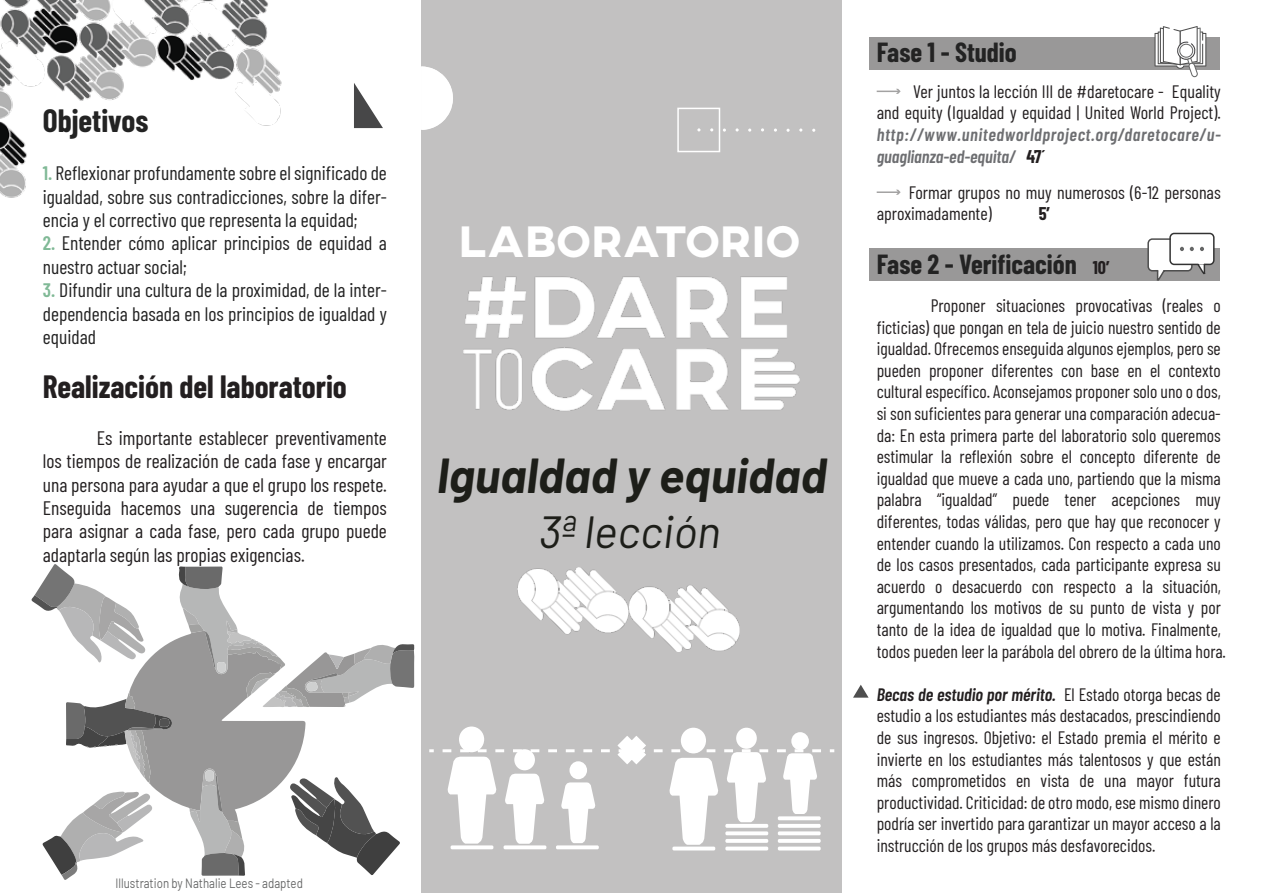
<style>
.page{position:relative;width:1263px;height:893px;background:#fff}
.page>*{position:absolute;margin:0;border:0;box-sizing:border-box;transform-origin:0 0}
.t1{font:italic 700 48px "Barlow";color:#1d1e19}
.t2{font:800 45px "AXIS";color:#fff}
.t3{font:italic 45px "Barlow";color:#1d1e19}
.t4{font:700 31.5px "Barlow Condensed";color:#231f20}
.t5{font:700 31.5px "Barlow Condensed";color:#232323}
.t6{font:700 27px "Barlow Condensed";color:#232323}
.t7{font:19.5px/23.4px "Barlow Condensed";color:#232323;text-align:justify}
.t8{font:19.5px/23.4px "Barlow Condensed";color:#231f20;text-align:justify}
.t9{font:18px/21.6px "Barlow Condensed";color:#231f20}
.t10{font:italic 600 18px/21.6px "Barlow Condensed";letter-spacing:.04em;color:#6d6e71}
.t11{font:700 18px "Barlow Condensed";color:#231f20}
.t12{font:13.5px "Barlow";color:#666767;scale:.85 1}
.s1{font-weight:600;color:#80b996}
.s2{font-weight:700;font-style:normal;color:#231f20}
.s3{font-size:18px;color:#231f20}
.s4{font-weight:600;font-style:italic}
</style>
<div class="page">
<div style="left:421px;top:0;width:421px;height:893px;background:#c2c1c1"></div>
<img style="left:0;top:0;width:282px;height:198px">
<img style="left:463px;top:276px;width:337px;height:135px">
<img style="left:517px;top:567px;width:222px;height:84px">
<svg style="left:354px;top:83px;width:29px;height:45px"></svg>
<div style="left:677px;top:108px;width:43px;height:44px;border:2px solid #fff"></div>
<svg style="left:735px;top:128px;width:4px;height:4px"></svg>
<svg style="left:421px;top:66px;width:32px;height:64px"></svg>
<div style="left:869px;top:248px;width:351px;height:33px;background:#999898"></div>
<div style="left:869px;top:38px;width:351px;height:32px;background:#999898"></div>
<svg style="left:853px;top:685px;width:15px;height:13px"></svg>
<svg style="left:877px;top:89px;width:24px;height:5px"></svg>
<hr style="left:877px;top:191px;width:22px;height:2px;background:#a3a2a2">
<svg style="left:896px;top:190px;width:5px;height:5px"></svg>
<svg style="left:1154px;top:26px;width:52px;height:51px"></svg>
<svg style="left:429px;top:749px;width:5px;height:3px"></svg>
<div style="left:681px;top:728px;width:25px;height:25px;background:#fff;border-radius:50%"></div>
<div style="left:736px;top:728px;width:21px;height:21px;background:#fff;border-radius:50%"></div>
<div style="left:791px;top:732px;width:18px;height:18px;background:#fff;border-radius:50%"></div>
<hr style="left:725px;top:847px;width:43px;height:3px;background:#fff;border-radius:2px">
<hr style="left:672px;top:847px;width:43px;height:3px;background:#fff;border-radius:2px">
<hr style="left:778px;top:847px;width:43px;height:3px;background:#fff;border-radius:2px">
<div style="left:459px;top:726px;width:25px;height:26px;background:#fff;border-radius:50%"></div>
<svg style="left:503px;top:845px;width:43px;height:4px"></svg>
<svg style="left:451px;top:845px;width:42px;height:4px"></svg>
<svg style="left:556px;top:845px;width:43px;height:4px"></svg>
<svg style="left:1147px;top:232px;width:68px;height:49px"></svg>
<svg style="left:31px;top:564px;width:383px;height:316px"></svg>
<svg style="left:443px;top:736px;width:391px;height:109px"></svg>
<h3 class="t5" style="left:43px;top:98px;width:107px">Objetivos</h3>
<p class="t7" style="left:43px;top:160px;width:346px"><span class="s1">1.</span> Reflexionar profundamente sobre el significado de igualdad, sobre sus contradicciones, sobre la difer&shy;encia y el correctivo que representa la equidad;</p>
<p class="t7" style="left:43px;top:230px;width:346px"><span class="s1">2.</span> Entender cómo aplicar principios de equidad a nuestro actuar social;</p>
<p class="t7" style="left:43px;top:277px;width:346px"><span class="s1">3.</span> Difundir una cultura de la proximidad, de la inter&shy;dependencia basada en los principios de igualdad y equidad</p>
<h3 class="t4" style="left:43px;top:364px;width:306px">Realización del laboratorio</h3>
<p class="t8" style="left:43px;top:425px;width:346px;text-indent:54px">Es importante establecer preventivamente los tiempos de realización de cada fase y encargar una persona para ayudar a que el grupo los respete.<br>Enseguida hacemos una sugerencia de tiempos para asignar a cada fase, pero cada grupo puede adaptarla según las propias exigencias.</p>
<p class="t12" style="left:116px;top:874px;width:222px">Illustration by Nathalie Lees - adapted</p>
<h2 class="t2" style="left:458px;top:212px;width:343px">LABORATORIO</h2>
<h1 class="t1" style="left:437px;top:440px;width:392px">Igualdad y equidad</h1>
<h2 class="t3" style="left:539px;top:500px;width:183px">3ª lección</h2>
<h3 class="t6" style="left:877px;top:33px;width:142px">Fase 1 - Studio</h3>
<p class="t9" style="left:877px;top:79px;width:346px;text-align:right">Ver juntos la lección III de #daretocare - Equality<br>and equity (Igualdad y equidad | United World Project).</p>
<p class="t10" style="left:877px;top:123px;width:345px">http://www.unitedworldproject.org/daretocare/u&shy;guaglianza-ed-equita/ <span class="s2">47´</span></p>
<p class="t9" style="left:877px;top:180px;width:346px;text-indent:32px">Formar grupos no muy numerosos (6-12 personas aproximadamente)</p>
<p class="t11" style="left:1039px;top:201px;width:13px">5’</p>
<h3 class="t6" style="left:877px;top:245px;width:234px">Fase 2 - Verificación <span class="s3">10’</span></h3>
<p class="t9" style="left:877px;top:293px;width:351px;text-indent:54px">Proponer situaciones provocativas (reales o ficticias) que pongan en tela de juicio nuestro sentido de igualdad. Ofrecemos enseguida algunos ejemplos, pero se pueden proponer diferentes con base en el contexto cultural específico. Aconsejamos proponer solo uno o dos, si son suficientes para generar una comparación adecua&shy;da: En esta primera parte del laboratorio solo queremos estimular la reflexión sobre el concepto diferente de igualdad que mueve a cada uno, partiendo que la misma palabra “igualdad” puede tener acepciones muy diferentes, todas válidas, pero que hay que reconocer y entender cuando la utilizamos. Con respecto a cada uno de los casos presentados, cada participante expresa su acuerdo o desacuerdo con respecto a la situación, argumentando los motivos de su punto de vista y por tanto de la idea de igualdad que lo motiva. Finalmente, todos pueden leer la parábola del obrero de la última hora.</p>
<p class="t9" style="left:877px;top:682px;width:346px;text-align:justify"><span class="s4">Becas de estudio por mérito.</span> El Estado otorga becas de estudio a los estudiantes más destacados, prescindiendo de sus ingresos. Objetivo: el Estado premia el mérito e invierte en los estudiantes más talentosos y que están más comprometidos en vista de una mayor futura productividad. Criticidad: de otro modo, ese mismo dinero podría ser invertido para garantizar un mayor acceso a la instrucción de los grupos más desfavorecidos.</p>
</div>
